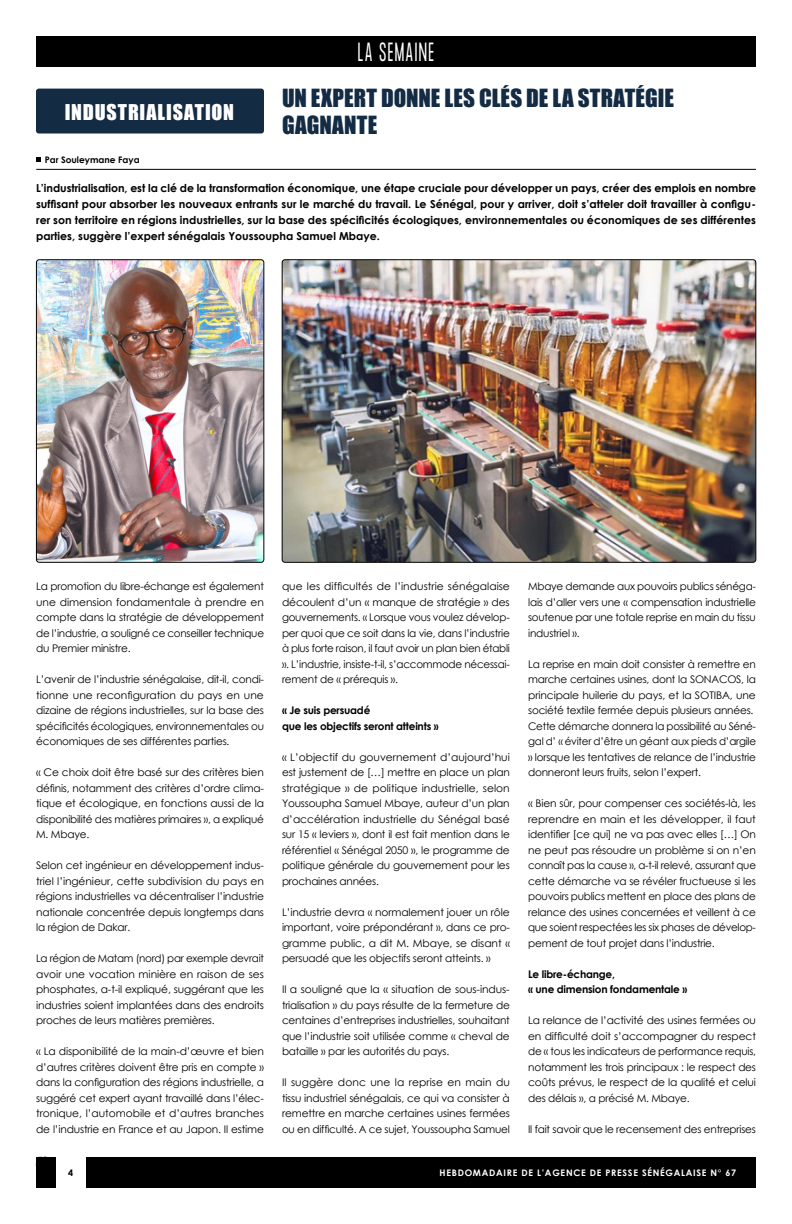
<style>
.page{position:relative;width:792px;height:1224px;background:#fff}
.page>*{position:absolute;margin:0;border:0;box-sizing:border-box;transform-origin:0 0}
.t1{font:23px/27px "Impact";letter-spacing:.005em;color:#142b44}
.t2{font:300 23px "Formula Condensed";letter-spacing:.075em;color:#fff;scale:.8 1}
.t3{font:20px "Impact";letter-spacing:.04em;color:#fff}
.t4{font:700 11px/16px "Century Gothic";color:#000;text-align:justify}
.t5{font:10.5px/15.5px "Century Gothic";letter-spacing:-.02em;color:#000;text-align:justify}
.t6{font:700 10.5px/15.5px "Century Gothic";letter-spacing:-.02em;color:#000}
.t7{font:700 9px "Century Gothic";letter-spacing:.08em;color:#fff}
.t8{font:700 9px "Century Gothic";color:#000}
</style>
<div class="page">
<div style="left:36px;top:36px;width:720px;height:31px;background:#000"></div>
<img style="left:36px;top:260px;width:228px;height:302px">
<div style="left:36px;top:260px;width:228px;height:302px;border:1px solid #000;border-radius:3px"></div>
<img style="left:282px;top:260px;width:474px;height:302px">
<div style="left:282px;top:260px;width:474px;height:302px;border:1px solid #000;border-radius:3px"></div>
<div style="left:36px;top:1157px;width:720px;height:31px;background:#000"></div>
<div style="left:56px;top:1155px;width:30px;height:35px;background:#fff"></div>
<div style="left:36px;top:89px;width:228px;height:45px;background:#142b44;border-radius:3px"></div>
<hr style="left:36px;top:169px;width:720px;height:1px;background:#000">
<svg style="left:36px;top:157px;width:5px;height:5px"></svg>
<h2 class="t3" style="left:65px;top:97px;width:171px">INDUSTRIALISATION</h2>
<p class="t8" style="left:45px;top:153px;width:96px">Par Souleymane Faya</p>
<h1 class="t2" style="left:358px;top:38px;width:97px">LA SEMAINE</h1>
<h1 class="t1" style="left:282px;top:84px;width:393px">UN EXPERT DONNE LES CLÉS DE LA STRATÉGIE<br>GAGNANTE</h1>
<p class="t4" style="left:36px;top:179px;width:721px">L’industrialisation, est la clé de la transformation économique, une étape cruciale pour développer un pays, créer des emplois en nombre suffisant pour absorber les nouveaux entrants sur le marché du travail. Le Sénégal, pour y arriver, doit s’atteler doit travailler à configu&shy;rer son territoire en régions industrielles, sur la base des spécificités écologiques, environnementales ou économiques de ses différentes parties, suggère l’expert sénégalais Youssoupha Samuel Mbaye.</p>
<p class="t5" style="left:36px;top:578px;width:229px">La promotion du libre-échange est également une dimension fondamentale à prendre en compte dans la stratégie de développement de l’industrie, a souligné ce conseiller technique du Premier ministre.</p>
<p class="t5" style="left:36px;top:671px;width:229px">L’avenir de l’industrie sénégalaise, dit-il, condi&shy;tionne une reconfiguration du pays en une dizaine de régions industrielles, sur la base des spécificités écologiques, environnementales ou économiques de ses différentes parties.</p>
<p class="t5" style="left:36px;top:764px;width:229px">« Ce choix doit être basé sur des critères bien définis, notamment des critères d’ordre clima&shy;tique et écologique, en fonctions aussi de la disponibilité des matières primaires », a expliqué M. Mbaye.</p>
<p class="t5" style="left:36px;top:857px;width:229px">Selon cet ingénieur en développement indus&shy;triel l’ingénieur, cette subdivision du pays en régions industrielles va décentraliser l’industrie nationale concentrée depuis longtemps dans la région de Dakar.</p>
<p class="t5" style="left:36px;top:950px;width:229px">La région de Matam (nord) par exemple devrait avoir une vocation minière en raison de ses phosphates, a-t-il expliqué, suggérant que les industries soient implantées dans des endroits proches de leurs matières premières.</p>
<p class="t5" style="left:36px;top:1043px;width:229px">« La disponibilité de la main-d’œuvre et bien d’autres critères doivent être pris en compte » dans la configuration des régions industrielle, a suggéré cet expert ayant travaillé dans l’élec&shy;tronique, l’automobile et d’autres branches de l’industrie en France et au Japon. Il estime</p>
<p class="t5" style="left:282px;top:578px;width:229px">que les difficultés de l’industrie sénégalaise découlent d’un « manque de stratégie » des gouvernements. « Lorsque vous voulez dévelop&shy;per quoi que ce soit dans la vie, dans l’industrie à plus forte raison, il faut avoir un plan bien établi ». L’industrie, insiste-t-il, s’accommode nécessai&shy;rement de « prérequis ».</p>
<p class="t6" style="left:282px;top:702px;width:158px">« Je suis persuadé<br>que les objectifs seront atteints »</p>
<p class="t5" style="left:282px;top:749px;width:229px">« L’objectif du gouvernement d’aujourd’hui est justement de […] mettre en place un plan stratégique » de politique industrielle, selon Youssoupha Samuel Mbaye, auteur d’un plan d’accélération industrielle du Sénégal basé sur 15 « leviers », dont il est fait mention dans le référentiel « Sénégal 2050 », le programme de politique générale du gouvernement pour les prochaines années.</p>
<p class="t5" style="left:282px;top:904px;width:229px">L’industrie devra « normalement jouer un rôle important, voire prépondérant », dans ce pro&shy;gramme public, a dit M. Mbaye, se disant « persuadé que les objectifs seront atteints. »</p>
<p class="t5" style="left:282px;top:981px;width:229px">Il a souligné que la « situation de sous-indus&shy;trialisation » du pays résulte de la fermeture de centaines d’entreprises industrielles, souhaitant que l’industrie soit utilisée comme « cheval de bataille » par les autorités du pays.</p>
<p class="t5" style="left:282px;top:1074px;width:229px">Il suggère donc une la reprise en main du tissu industriel sénégalais, ce qui va consister à remettre en marche certaines usines fermées ou en difficulté. A ce sujet, Youssoupha Samuel</p>
<p class="t5" style="left:528px;top:578px;width:229px">Mbaye demande aux pouvoirs publics sénéga&shy;lais d’aller vers une « compensation industrielle soutenue par une totale reprise en main du tissu industriel ».</p>
<p class="t5" style="left:528px;top:656px;width:229px;text-align:left">La reprise en main doit consister à remettre en marche certaines usines, dont la SONACOS, la principale huilerie du pays, et la SOTIBA, une société textile fermée depuis plusieurs années.<br>Cette démarche donnera la possibilité au Séné&shy;gal d’ « éviter d’être un géant aux pieds d’argile » lorsque les tentatives de relance de l’industrie donneront leurs fruits, selon l’expert.</p>
<p class="t5" style="left:528px;top:795px;width:229px">« Bien sûr, pour compenser ces sociétés-là, les reprendre en main et les développer, il faut identifier [ce qui] ne va pas avec elles […] On ne peut pas résoudre un problème si on n’en connaît pas la cause », a-t-il relevé, assurant que cette démarche va se révéler fructueuse si les pouvoirs publics mettent en place des plans de relance des usines concernées et veillent à ce que soient respectées les six phases de dévelop&shy;pement de tout projet dans l’industrie.</p>
<p class="t6" style="left:528px;top:966px;width:161px">Le libre-échange,<br>« une dimension fondamentale »</p>
<p class="t5" style="left:528px;top:1012px;width:229px">La relance de l’activité des usines fermées ou en difficulté doit s’accompagner du respect de « tous les indicateurs de performance requis, notamment les trois principaux : le respect des coûts prévus, le respect de la qualité et celui des délais », a précisé M. Mbaye.</p>
<p class="t5" style="left:528px;top:1121px;width:229px">Il fait savoir que le recensement des entreprises</p>
<p class="t8" style="left:68px;top:1166px;width:7px">4</p>
<p class="t7" style="left:440px;top:1166px;width:298px">HEBDOMADAIRE DE L’AGENCE DE PRESSE SÉNÉGALAISE N° 67</p>
</div>
